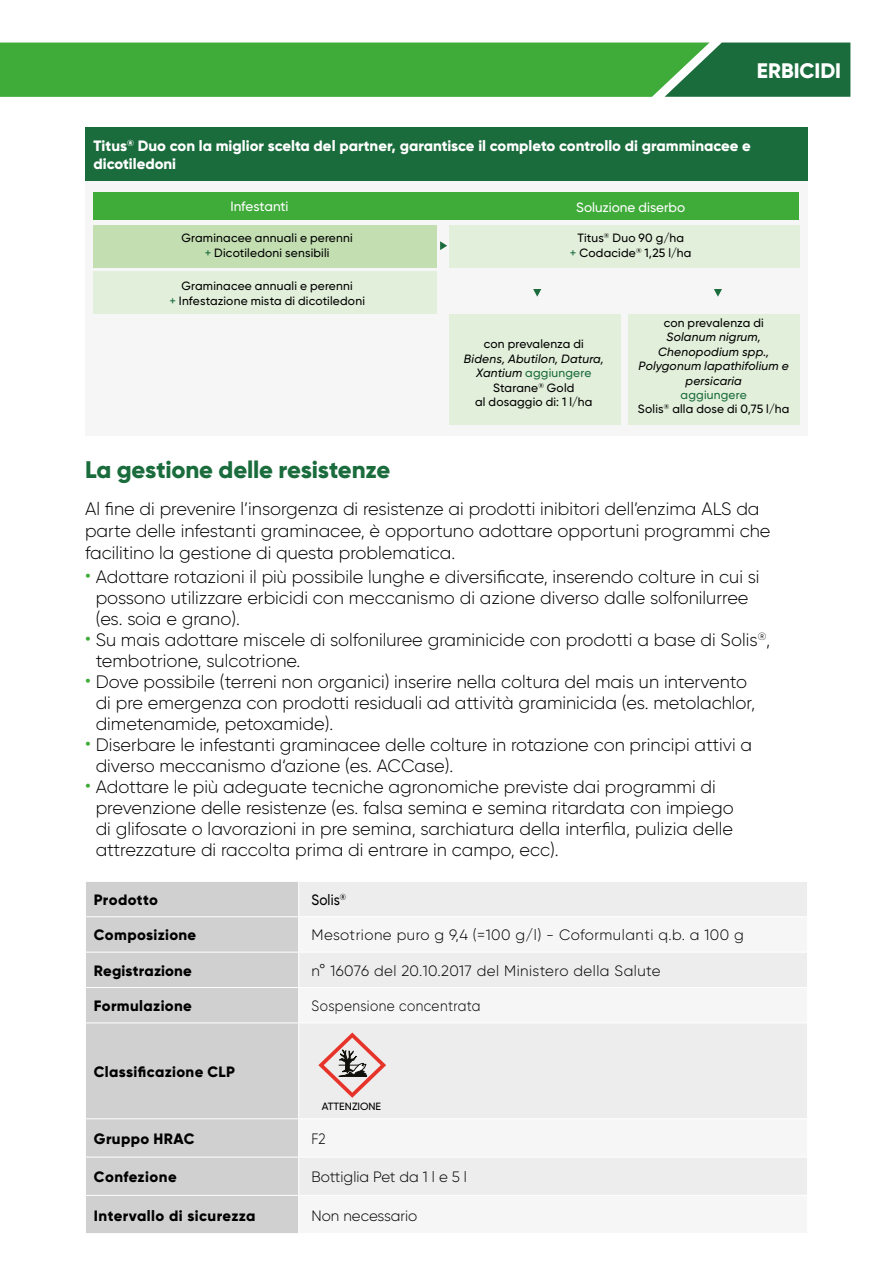
<style>
.page{position:relative;width:893px;height:1263px;background:#fff}
.page>*{position:absolute;margin:0;border:0;box-sizing:border-box;transform-origin:0 0}
.t1{font:800 24px "Gilroy";letter-spacing:-.01em;color:#1a6c3c}
.t2{font:800 21px "Gilroy";color:#fff}
.t3{font:300 18px/21px "Gilroy";color:#000}
.t4{font:800 15px "Gilroy";letter-spacing:.025em;color:#000}
.t5{font:800 15px/18px "Gilroy";color:#fff}
.t6{font:300 15px "Gilroy";letter-spacing:.03em;color:#000}
.t7{font:300 15px "Gilroy";color:#000}
.t8{font:300 15px "Gilroy";letter-spacing:.03em;color:#000;scale:.9 1}
.t9{font:500 15px "Gilroy";letter-spacing:.01em;color:#000;scale:.9 1}
.t10{font:500 13.5px "Gilroy";color:#fff}
.t11{font:500 12px/14.4px "Gilroy";letter-spacing:.015em;color:#000;text-align:center}
.t12{font:italic 500 12px/14.4px "Gilroy";letter-spacing:.015em;color:#000;text-align:center}
.t13{font:500 10.5px "Gilroy";color:#000}
.s1{color:#1a6c3c}
.s2{font-style:normal;color:#1a6c3c}
.s3{font-style:normal}
.s4{font-weight:500;color:#3fab39}
</style>
<div class="page">
<svg style="left:0;top:43px;width:850px;height:54px"></svg>
<div style="left:85px;top:180px;width:723px;height:256px;background:#f6f6f6"></div>
<div style="left:94px;top:193px;width:705px;height:27px;background:#3fab39"></div>
<div style="left:449px;top:225px;width:350px;height:42px;background:#e2efda"></div>
<div style="left:94px;top:225px;width:343px;height:42px;background:#c3deb1"></div>
<div style="left:94px;top:272px;width:343px;height:42px;background:#e2efda"></div>
<svg style="left:440px;top:241px;width:7px;height:9px"></svg>
<svg style="left:533px;top:289px;width:8px;height:8px"></svg>
<svg style="left:714px;top:289px;width:8px;height:8px"></svg>
<div style="left:628px;top:314px;width:171px;height:111px;background:#e2efda"></div>
<div style="left:449px;top:314px;width:171px;height:111px;background:#e2efda"></div>
<div style="left:85px;top:128px;width:723px;height:53px;background:#1a6c3c"></div>
<div style="left:86px;top:882px;width:212px;height:351px;background:#d0d0d0"></div>
<div style="left:299px;top:882px;width:508px;height:34px;background:#ededed"></div>
<svg style="left:299px;top:953px;width:508px;height:242px;fill:#ededed"></svg>
<hr style="left:85px;top:916px;width:214px;height:1px;background:#fff">
<hr style="left:85px;top:952px;width:214px;height:1px;background:#fff">
<hr style="left:85px;top:987px;width:214px;height:1px;background:#fff">
<hr style="left:299px;top:987px;width:509px;height:1px;background:#fff">
<hr style="left:85px;top:1022px;width:214px;height:1px;background:#fff">
<hr style="left:299px;top:1022px;width:509px;height:1px;background:#fff">
<hr style="left:85px;top:1118px;width:214px;height:1px;background:#fff">
<hr style="left:299px;top:1118px;width:509px;height:1px;background:#fff">
<hr style="left:85px;top:1157px;width:214px;height:1px;background:#fff">
<hr style="left:299px;top:1157px;width:509px;height:1px;background:#fff">
<hr style="left:85px;top:1195px;width:214px;height:1px;background:#fff">
<svg style="left:318px;top:1032px;width:68px;height:66px"></svg>
<p class="t2" style="left:757px;top:57px;width:86px">ERBICIDI</p>
<p class="t5" style="left:94px;top:137px;width:659px">Titus<sup>®</sup> Duo con la miglior scelta del partner, garantisce il completo controllo di gramminacee e dicotiledoni</p>
<p class="t10" style="left:230px;top:198px;width:60px">Infestanti</p>
<p class="t11" style="left:182px;top:231px;width:173px">Graminacee annuali e perenni <span class="s1">+</span> Dicotiledoni sensibili</p>
<p class="t11" style="left:169px;top:279px;width:197px">Graminacee annuali e perenni<br><span class="s1">+</span> Infestazione mista di dicotiledoni</p>
<h1 class="t1" style="left:85px;top:454px;width:307px">La gestione delle resistenze</h1>
<p class="t10" style="left:576px;top:199px;width:111px">Soluzione diserbo</p>
<p class="t11" style="left:570px;top:231px;width:123px">Titus<sup>®</sup> Duo 90 g/ha<br><span class="s1">+</span> Codacide<sup>®</sup> 1,25 l/ha</p>
<p class="t11" style="left:484px;top:337px;width:102px">con prevalenza di</p>
<p class="t12" style="left:464px;top:351px;width:141px">Bidens, Abutilon, Datura,<br>Xantium <span class="s2">aggiungere<br></span><span class="s3">Starane</span><sup>®</sup> <span class="s3">Gold<br>al dosaggio di: 1 l/ha</span></p>
<p class="t11" style="left:664px;top:315px;width:102px">con prevalenza di</p>
<p class="t12" style="left:639px;top:330px;width:152px">Solanum nigrum,<br>Chenopodium spp.,<br>Polygonum lapathifolium e persicaria</p>
<p class="t11" style="left:638px;top:387px;width:153px"><span class="s1">aggiungere<br></span>Solis<sup>®</sup> alla dose di 0,75 l/ha</p>
<p class="t3" style="left:85px;top:498px;width:687px;line-height:21.6px">Al fine di prevenire l’insorgenza di resistenze ai prodotti inibitori dell’enzima ALS da parte delle infestanti graminacee, è opportuno adottare opportuni programmi che facilitino la gestione di questa problematica.</p>
<p class="t3" style="left:96px;top:566px;width:665px;text-indent:-11px"><span class="s4">•</span> Adottare rotazioni il più possibile lunghe e diversificate, inserendo colture in cui si possono utilizzare erbicidi con meccanismo di azione diverso dalle solfonilurree (es. soia e grano).</p>
<p class="t3" style="left:96px;top:629px;width:676px;text-indent:-11px"><span class="s4">•</span> Su mais adottare miscele di solfoniluree graminicide con prodotti a base di Solis<sup>®</sup>, tembotrione, sulcotrione.</p>
<p class="t3" style="left:96px;top:671px;width:661px;text-indent:-11px"><span class="s4">•</span> Dove possibile (terreni non organici) inserire nella coltura del mais un intervento di pre emergenza con prodotti residuali ad attività graminicida (es. metolachlor, dimetenamide, petoxamide).</p>
<p class="t3" style="left:96px;top:734px;width:658px;text-indent:-11px"><span class="s4">•</span> Diserbare le infestanti graminacee delle colture in rotazione con principi attivi a diverso meccanismo d‘azione (es. ACCase).</p>
<p class="t3" style="left:96px;top:776px;width:639px;text-indent:-11px"><span class="s4">•</span> Adottare le più adeguate tecniche agronomiche previste dai programmi di prevenzione delle resistenze (es. falsa semina e semina ritardata con impiego di glifosate o lavorazioni in pre semina, sarchiatura della interfila, pulizia delle attrezzature di raccolta prima di entrare in campo, ecc).</p>
<p class="t4" style="left:94px;top:890px;width:66px">Prodotto</p>
<p class="t9" style="left:311px;top:890px;width:40px">Solis<sup>®</sup></p>
<p class="t4" style="left:94px;top:926px;width:104px">Composizione</p>
<p class="t6" style="left:311px;top:926px;width:434px">Mesotrione puro g 9,4 (=100 g/l) - Coformulanti q.b. a 100 g</p>
<p class="t4" style="left:94px;top:961px;width:100px">Registrazione</p>
<p class="t6" style="left:311px;top:961px;width:351px">n° 16076 del 20.10.2017 del Ministero della Salute</p>
<p class="t4" style="left:94px;top:996px;width:99px">Formulazione</p>
<p class="t8" style="left:311px;top:997px;width:189px">Sospensione concentrata</p>
<p class="t4" style="left:94px;top:1062px;width:142px">Classificazione CLP</p>
<p class="t13" style="left:322px;top:1100px;width:61px">ATTENZIONE</p>
<p class="t4" style="left:94px;top:1129px;width:102px">Gruppo HRAC</p>
<p class="t8" style="left:311px;top:1129px;width:17px">F2</p>
<p class="t4" style="left:94px;top:1167px;width:84px">Confezione</p>
<p class="t7" style="left:311px;top:1168px;width:157px">Bottiglia Pet da 1 l e 5 l</p>
<p class="t4" style="left:94px;top:1206px;width:163px">Intervallo di sicurezza</p>
<p class="t7" style="left:311px;top:1206px;width:107px">Non necessario</p>
</div>
